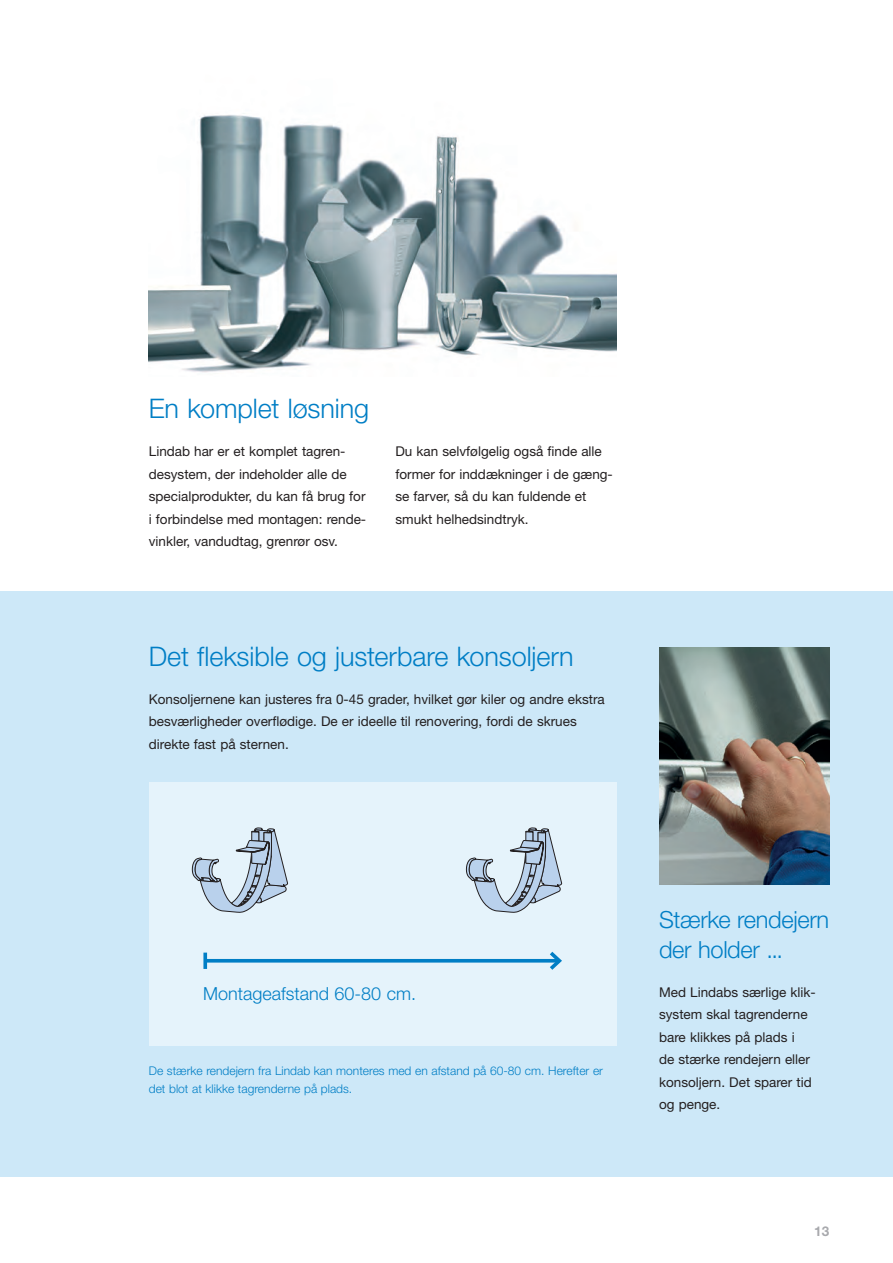
<style>
.page{position:relative;width:893px;height:1263px;background:#fff}
.page>*{position:absolute;margin:0;border:0;box-sizing:border-box;transform-origin:0 0}
.t1{font:300 27px "Helvetica Neue LT Std";letter-spacing:-.005em;color:#007ec5}
.t2{font:300 23.7px/30px "Helvetica Neue LT Std";letter-spacing:-.015em;color:#007ec5}
.t3{font:300 18px "Helvetica Neue LT Std";color:#007ec5}
.t4{font:13.5px/22.5px "Helvetica Neue LT Std";color:#231f20}
.t5{font:700 13.5px "Helvetica Neue LT Std";color:#a8a9ad}
.t6{font:300 12px/18px "Helvetica Neue LT Std";color:#007ec5}
</style>
<div class="page">
<div style="left:0;top:591px;width:893px;height:586px;background:#cde8f8"></div>
<img style="left:149px;top:115px;width:468px;height:258px">
<img style="left:659px;top:648px;width:170px;height:236px">
<div style="left:149px;top:783px;width:468px;height:263px;background:#e5f3fb"></div>
<svg style="left:192px;top:827px;width:96px;height:86px"></svg>
<svg style="left:466px;top:827px;width:97px;height:86px"></svg>
<hr style="left:205px;top:959px;width:354px;height:3px;background:#007ec5">
<svg style="left:203px;top:952px;width:4px;height:17px"></svg>
<svg style="left:546px;top:951px;width:16px;height:19px"></svg>
<h1 class="t1" style="left:149px;top:392px;width:222px">En komplet løsning</h1>
<p class="t4" style="left:149px;top:440px;width:219px">Lindab har er et komplet tagren&shy;desystem, der indeholder alle de specialprodukter, du kan få brug for i forbindelse med montagen: rende&shy;vinkler, vandudtag, grenrør osv.</p>
<p class="t4" style="left:395px;top:440px;width:219px">Du kan selvfølgelig også finde alle former for inddækninger i de gæng&shy;se farver, så du kan fuldende et smukt helhedsindtryk.</p>
<h1 class="t1" style="left:149px;top:639px;width:426px">Det fleksible og justerbare konsoljern</h1>
<p class="t4" style="left:149px;top:688px;width:457px">Konsoljernene kan justeres fra 0-45 grader, hvilket gør kiler og andre ekstra besværligheder overflødige. De er ideelle til renovering, fordi de skrues direkte fast på sternen.</p>
<h3 class="t3" style="left:203px;top:982px;width:215px">Montageafstand 60-80 cm.</h3>
<p class="t6" style="left:149px;top:1062px;width:456px">De stærke rendejern fra Lindab kan monteres med en afstand på 60-80 cm. Herefter er det blot at klikke tagrenderne på plads.</p>
<h2 class="t2" style="left:659px;top:904px;width:172px">Stærke rendejern der holder ...</h2>
<p class="t4" style="left:659px;top:980px;width:157px">Med Lindabs særlige klik&shy;system skal tagrenderne bare klikkes på plads i<br>de stærke rendejern eller konsoljern. Det sparer tid og penge.</p>
<p class="t5" style="left:814px;top:1223px;width:17px">13</p>
</div>
